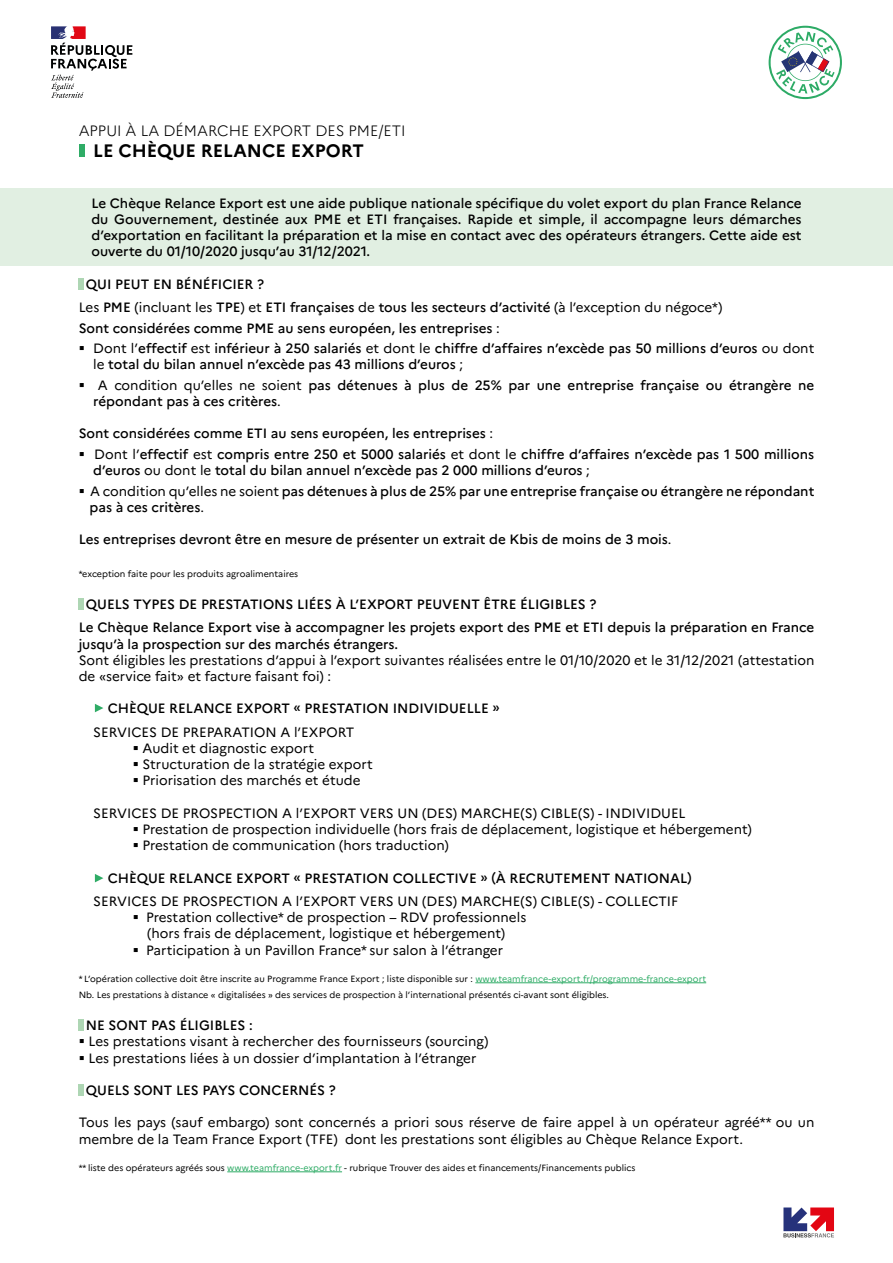
<style>
.page{position:relative;width:893px;height:1263px;background:#fff}
.page>*{position:absolute;margin:0;border:0;box-sizing:border-box;transform-origin:0 0}
.t1{font:700 18px "Marianne";color:#000}
.t2{font:300 15px "Marianne";color:#000}
.t3{font:500 13.5px/16.2px "Marianne";color:#000}
.t4{font:13.5px/16.2px "Marianne";color:#000}
.t5{font:9px/16.2px "Marianne";color:#000}
.s1{font-weight:400}
.s2{color:#2fac66}
</style>
<div class="page">
<div style="left:0;top:189px;width:893px;height:77px;background:#e1efe2"></div>
<hr style="left:475px;top:982px;width:231px;height:1px;background:#2fac66">
<hr style="left:227px;top:1171px;width:115px;height:1px;background:#2fac66">
<div style="left:80px;top:145px;width:5px;height:12px;background:#2fac66"></div>
<div style="left:79px;top:278px;width:5px;height:12px;background:#aed6b4"></div>
<div style="left:79px;top:598px;width:5px;height:12px;background:#aed6b4"></div>
<div style="left:79px;top:1019px;width:5px;height:12px;background:#aed6b4"></div>
<div style="left:79px;top:1084px;width:5px;height:12px;background:#aed6b4"></div>
<svg style="left:95px;top:704px;width:8px;height:8px"></svg>
<svg style="left:95px;top:874px;width:8px;height:8px"></svg>
<svg style="left:783px;top:1207px;width:51px;height:30px"></svg>
<svg style="left:51px;top:26px;width:81px;height:72px"></svg>
<svg style="left:769px;top:26px;width:73px;height:73px"></svg>
<p class="t2" style="left:79px;top:121px;width:328px">APPUI À LA DÉMARCHE EXPORT DES PME/ETI</p>
<h1 class="t1" style="left:93px;top:140px;width:272px">LE CHÈQUE RELANCE EXPORT</h1>
<p class="t3" style="left:91px;top:195px;width:712px;text-align:justify">Le Chèque Relance Export est une aide publique nationale spécifique du volet export du plan France Relance du Gouvernement, destinée aux PME et ETI françaises. Rapide et simple, il accompagne leurs démarches d’exportation en facilitant la préparation et la mise en contact avec des opérateurs étrangers. Cette aide est ouverte du 01/10/2020 jusqu’au 31/12/2021.</p>
<p class="t3" style="left:79px;top:272px;width:645px;line-height:23.4px;text-indent:7px">QUI PEUT EN BÉNÉFICIER ?<br><span class="s1">Les</span> PME <span class="s1">(incluant les</span> TPE<span class="s1">) et</span> ETI françaises <span class="s1">de</span> tous les secteurs d’activité <span class="s1">(à l’exception du négoce*)</span></p>
<p class="t3" style="left:79px;top:320px;width:423px">Sont considérées comme PME au sens européen, les entreprises <span class="s1">:</span></p>
<p class="t3" style="left:93px;top:340px;width:723px;text-indent:-15px">▪ <span class="s1">Dont l’</span>effectif <span class="s1">est</span> inférieur à 250 salariés <span class="s1">et dont le</span> chiffre d’affaires n’excède pas 50 millions d’euros <span class="s1">ou dont le</span> total du bilan annuel n’excède pas 43 millions d’euros <span class="s1">;</span></p>
<p class="t3" style="left:93px;top:377px;width:723px;text-indent:-15px">▪ <span class="s1">A condition qu’elles ne soient</span> pas détenues à plus de 25% par une entreprise française ou étrangère ne répondant pas à ces critères<span class="s1">.</span></p>
<p class="t3" style="left:79px;top:425px;width:416px">Sont considérées comme ETI au sens européen, les entreprises <span class="s1">:</span></p>
<p class="t3" style="left:93px;top:446px;width:722px;text-indent:-15px">▪ <span class="s1">Dont l’</span>effectif <span class="s1">est</span> compris entre 250 et 5000 salariés <span class="s1">et dont le</span> chiffre d’affaires n’excède pas 1 500 millions d’euros <span class="s1">ou dont le</span> total du bilan annuel n’excède pas 2 000 millions d’euros <span class="s1">;</span></p>
<p class="t3" style="left:90px;top:483px;width:726px;text-indent:-11px">▪ <span class="s1">A condition qu’elles ne soient</span> pas détenues à plus de 25% par une entreprise française ou étrangère ne répondant pas à ces critères<span class="s1">.</span></p>
<p class="t3" style="left:79px;top:531px;width:594px">Les entreprises devront être en mesure de présenter un extrait de Kbis de moins de 3 mois<span class="s1">.</span></p>
<p class="t5" style="left:79px;top:565px;width:221px">*exception faite pour les produits agroalimentaires</p>
<p class="t3" style="left:79px;top:592px;width:737px;line-height:23.4px;text-indent:7px">QUELS TYPES DE PRESTATIONS LIÉES À L’EXPORT PEUVENT ÊTRE ÉLIGIBLES ?<br>Le Chèque Relance Export vise à accompagner les projets export des PME et ETI depuis la préparation en France</p>
<p class="t3" style="left:79px;top:636px;width:321px">jusqu’à la prospection sur des marchés étrangers.</p>
<p class="t4" style="left:79px;top:652px;width:737px">Sont éligibles les prestations d’appui à l’export suivantes réalisées entre le 01/10/2020 et le 31/12/2021 (attestation de «service fait» et facture faisant foi) :</p>
<p class="t3" style="left:108px;top:700px;width:393px">CHÈQUE RELANCE EXPORT « PRESTATION INDIVIDUELLE »</p>
<p class="t4" style="left:93px;top:724px;width:263px">SERVICES DE PREPARATION A l’EXPORT</p>
<p class="t4" style="left:133px;top:740px;width:183px">▪ Audit et diagnostic export</p>
<p class="t4" style="left:133px;top:756px;width:242px">▪ Structuration de la stratégie export</p>
<p class="t4" style="left:133px;top:772px;width:229px">▪ Priorisation des marchés et étude</p>
<p class="t4" style="left:93px;top:805px;width:594px">SERVICES DE PROSPECTION A l’EXPORT VERS UN (DES) MARCHE(S) CIBLE(S) - INDIVIDUEL</p>
<p class="t4" style="left:133px;top:821px;width:621px">▪ Prestation de prospection individuelle (hors frais de déplacement, logistique et hébergement)</p>
<p class="t4" style="left:133px;top:837px;width:318px">▪ Prestation de communication (hors traduction)</p>
<p class="t3" style="left:108px;top:870px;width:586px">CHÈQUE RELANCE EXPORT « PRESTATION COLLECTIVE » (À RECRUTEMENT NATIONAL)</p>
<p class="t4" style="left:93px;top:893px;width:586px">SERVICES DE PROSPECTION A l’EXPORT VERS UN (DES) MARCHE(S) CIBLE(S) - COLLECTIF</p>
<p class="t4" style="left:133px;top:909px;width:395px;text-align:center">▪ Prestation collective* de prospection – RDV professionnels (hors frais de déplacement, logistique et hébergement)</p>
<p class="t4" style="left:133px;top:942px;width:372px">▪ Participation à un Pavillon France* sur salon à l’étranger</p>
<p class="t5" style="left:79px;top:970px;width:629px">* L’opération collective doit être inscrite au Programme France Export ; liste disponible sur : <span class="s2">www.teamfrance-export.fr/programme-france-export<br></span>Nb. Les prestations à distance « digitalisées » des services de prospection à l’international présentés ci-avant sont éligibles.</p>
<p class="t3" style="left:86px;top:1017px;width:168px">NE SONT PAS ÉLIGIBLES :</p>
<p class="t4" style="left:79px;top:1033px;width:411px">▪ Les prestations visant à rechercher des fournisseurs (sourcing)</p>
<p class="t4" style="left:79px;top:1050px;width:399px">▪ Les prestations liées à un dossier d’implantation à l’étranger</p>
<p class="t3" style="left:86px;top:1082px;width:251px">QUELS SONT LES PAYS CONCERNÉS ?</p>
<p class="t4" style="left:79px;top:1114px;width:737px">Tous les pays (sauf embargo) sont concernés a priori sous réserve de faire appel à un opérateur agréé** ou un membre de la Team France Export (TFE) dont les prestations sont éligibles au Chèque Relance Export.</p>
<p class="t5" style="left:79px;top:1159px;width:558px">** liste des opérateurs agréés sous <span class="s2">www.teamfrance-export.fr</span> - rubrique Trouver des aides et financements/Financements publics</p>
</div>
